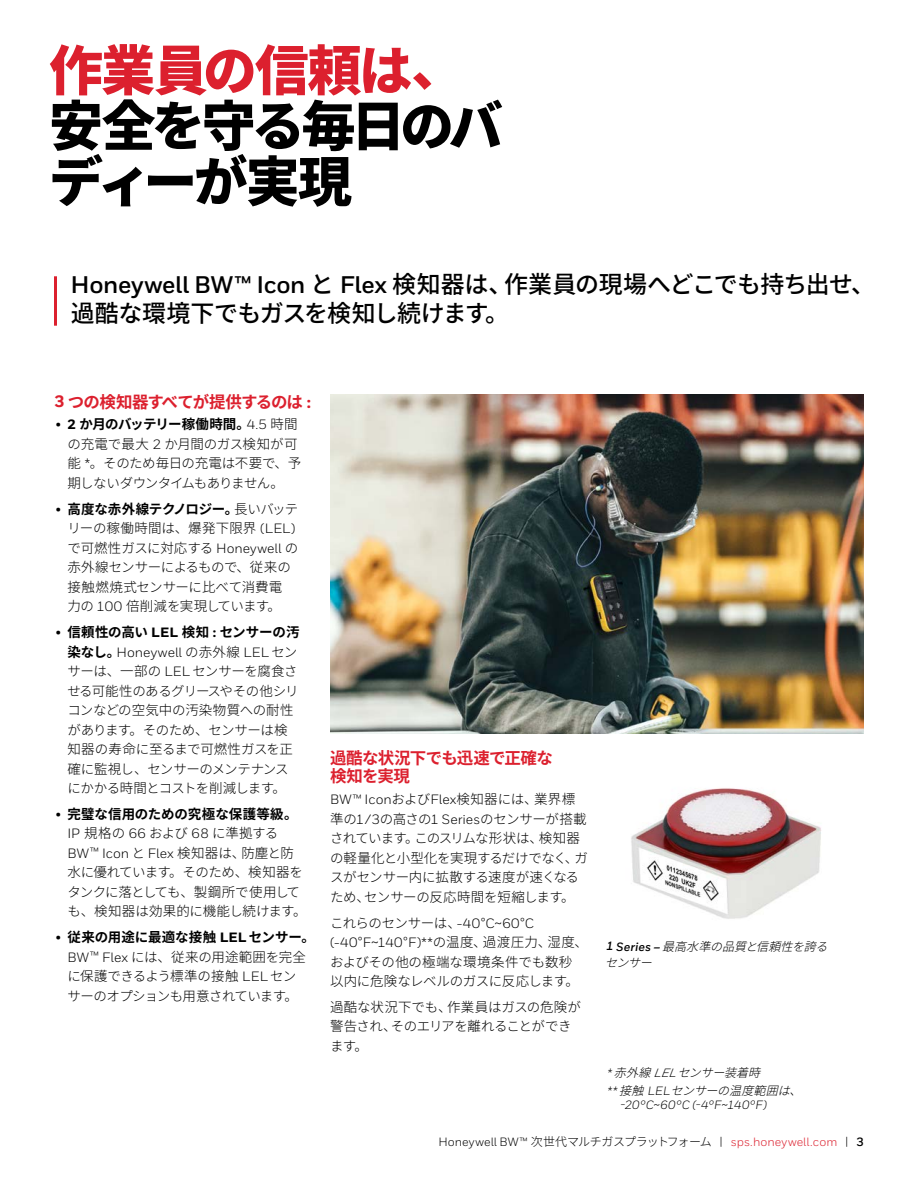
<style>
.page{position:relative;width:918px;height:1188px;background:#fff}
.page>*{position:absolute;margin:0;border:0;box-sizing:border-box;transform-origin:0 0}
.t1{font:900 54px/55.5px "Noto Sans CJ Kjp";letter-spacing:-.08em;color:#000}
.t2{font:900 54px "Noto Sans CJ Kjp";letter-spacing:-.035em;color:#dc202e}
.t3{font:500 24px/28.5px "Noto Sans CJ Kjp";letter-spacing:-.025em;color:#000}
.t4{font:700 16.5px/18px "Noto Sans CJ Kjp";letter-spacing:-.04em;color:#dc202e}
.t5{font:300 13.5px/19.5px "Noto Sans CJ Kjp";letter-spacing:-.025em;color:#000}
.t6{font:300 13.5px/19.5px "Noto Sans CJ Kjp";letter-spacing:-.005em;color:#000}
.t7{font:700 13.5px/19.5px "Noto Sans CJ Kjp";color:#000;text-align:center}
.t8{font:13.5px "Honeywell Sans";letter-spacing:.005em;color:#000}
.t9{font:italic 300 12px/16.5px "Noto Sans CJ Kjp";color:#000}
.t10{font:12px "Honeywell Sans";letter-spacing:.005em;color:#dc202e}
.t11{font:italic 12px "Honeywell Sans";letter-spacing:.01em;color:#000}
.s1{font-family:"Honeywell Sans";font-weight:700}
.s2{font-family:"Honeywell Sans";font-weight:800}
.s3{font-family:"Honeywell Sans";font-weight:400}
.s4{font-weight:700}
.s5{font-family:"Noto Sans CJ Kjp";font-weight:700}
.s6{font-family:"Noto Sans CJ Kjp";font-weight:300}
.s7{font-weight:300}
.s8{color:#000}
.s9{font-family:"Noto Sans CJ Kjp";font-weight:300;color:#000}
.s10{font-weight:700;color:#000}
</style>
<div class="page">
<hr style="left:54px;top:276px;width:3px;height:50px;background:#dc202e">
<img style="left:330px;top:394px;width:534px;height:339px">
<img style="left:631px;top:788px;width:190px;height:131px">
<h1 class="t2" style="left:49px;top:40px;width:418px">作業員の信頼は、</h1>
<h1 class="t1" style="left:49px;top:99px;width:455px">安全を守る毎日のバディーが実現</h1>
<h2 class="t3" style="left:71px;top:271px;width:806px"><span class="s1">Honeywell BW™ Icon</span> と <span class="s1">Flex</span> 検知器は、作業員の現場へどこでも持ち出せ、過酷な環境下でもガスを検知し続けます。</h2>
<p class="t4" style="left:54px;top:393px;width:259px"><span class="s2">3</span> つの検知器すべてが提供するのは <span class="s2">:</span></p>
<p class="t5" style="left:67px;top:415px;width:235px;text-indent:-12px"><span class="s3">•</span> <span class="s2">2</span> <span class="s4">か月のバッテリー稼働時間。</span><span class="s3">4.5</span> 時間の充電で最大 <span class="s3">2</span> か月間のガス検知が可能 <span class="s3">*</span>。そのため毎日の充電は不要で、予期しないダウンタイムもありません。</p>
<p class="t6" style="left:67px;top:499px;width:232px;text-indent:-12px"><span class="s3">•</span> <span class="s4">高度な赤外線テクノロジー。</span>長いバッテリーの稼働時間は、爆発下限界 <span class="s3">(LEL)</span>で可燃性ガスに対応する <span class="s3">Honeywell</span> の赤外線センサーによるもので、従来の接触燃焼式センサーに比べて消費電力の <span class="s3">100</span> 倍削減を実現しています。</p>
<p class="t7" style="left:55px;top:623px;width:246px"><span class="s3">•</span> 信頼性の高い <span class="s2">LEL</span> 検知 <span class="s2">:</span> センサーの汚</p>
<p class="t8" style="left:68px;top:644px;width:231px"><span class="s5">染なし。</span>Honeywell <span class="s6">の赤外線</span> LEL<span class="s6">セン</span></p>
<p class="t5" style="left:67px;top:662px;width:233px">サーは、一部の <span class="s3">LEL</span> センサーを腐食させる可能性のあるグリースやその他シリコンなどの空気中の汚染物質への耐性があります。そのため、センサーは検知器の寿命に至るまで可燃性ガスを正確に監視し、センサーのメンテナンスにかかる時間とコストを削減します。</p>
<p class="t7" style="left:55px;top:804px;width:244px"><span class="s3">•</span> 完璧な信用のための究極な保護等級。<br><span class="s3">IP</span> <span class="s7">規格の</span> <span class="s3">66</span> <span class="s7">および</span> <span class="s3">68</span> <span class="s7">に準拠する</span></p>
<p class="t8" style="left:67px;top:845px;width:228px">BW™ Icon <span class="s6">と</span> Flex <span class="s6">検知器は、防塵と防</span></p>
<p class="t5" style="left:68px;top:863px;width:241px">水に優れています。そのため、検知器をタンクに落としても、製鋼所で使用しても、検知器は効果的に機能し続けます。</p>
<p class="t5" style="left:56px;top:928px;width:261px;text-align:center"><span class="s3">•</span> <span class="s4">従来の用途に最適な接触</span> <span class="s2">LEL</span> <span class="s4">センサー。<br></span><span class="s3">BW™ Flex</span> には、従来の用途範囲を完全<br>に保護できるよう標準の接触 <span class="s3">LEL</span> セン<br>サーのオプションも用意されています。</p>
<p class="t4" style="left:330px;top:749px;width:224px">過酷な状況下でも迅速で正確な検知を実現</p>
<p class="t5" style="left:330px;top:790px;width:260px"><span class="s3">BW™ Icon</span>および<span class="s3">Flex</span>検知器には、業界標準の<span class="s3">1/3</span>の高さの<span class="s3">1 Series</span>のセンサーが搭載されています。このスリムな形状は、検知器の軽量化と小型化を実現するだけでなく、ガスがセンサー内に拡散する速度が速くなるため、センサーの反応時間を短縮します。</p>
<p class="t5" style="left:330px;top:913px;width:260px">これらのセンサーは、<span class="s3">-40</span>°<span class="s3">C~60</span>°<span class="s3">C (-40</span>°<span class="s3">F~140</span>°<span class="s3">F)**</span>の温度、過渡圧力、湿度、およびその他の極端な環境条件でも数秒以内に危険なレベルのガスに反応します。</p>
<p class="t5" style="left:330px;top:997px;width:253px">過酷な状況下でも、作業員はガスの危険が警告され、そのエリアを離れることができます。</p>
<p class="t9" style="left:605px;top:938px;width:232px"><span class="s1">1 S e r i e s –</span> 最高水準の品質と信頼性を誇るセンサー</p>
<p class="t9" style="left:607px;top:1064px;width:203px;line-height:18px"><span class="s3">*</span> 赤外線 <span class="s3">LEL</span> センサー装着時<br><span class="s3">* *</span> 接触 <span class="s3">L EL</span> センサーの温度範囲は、</p>
<p class="t11" style="left:620px;top:1098px;width:148px">-20°C~60°C (-4°F~140°F)</p>
<p class="t10" style="left:438px;top:1135px;width:427px"><span class="s8">Honeywell BW™</span> <span class="s9">次世代マルチガスプラットフォーム</span> <span class="s8">|</span> sps.honeywell.com <span class="s8">|</span> <span class="s10">3</span></p>
</div>
